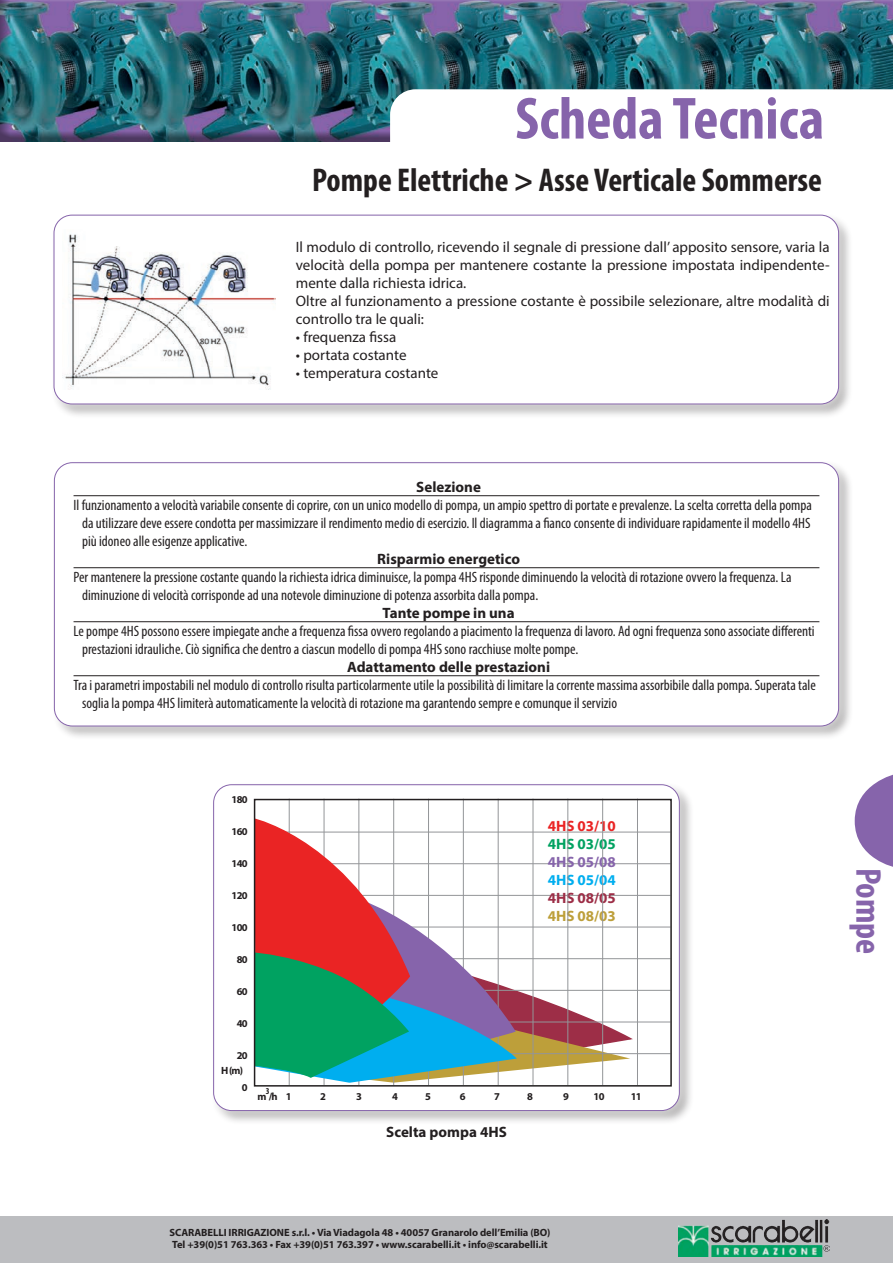
<style>
.page{position:relative;width:893px;height:1263px;background:#fff}
.page>*{position:absolute;margin:0;border:0;box-sizing:border-box;transform-origin:0 0}
.t1{font:700 condensed 60px "Myriad Pro";color:#8664ab}
.t2{font:700 condensed 36px "Myriad Pro";color:#8664ab}
.t3{font:700 condensed 33px "Myriad Pro";color:#231f20}
.t4{font:condensed 15px "Myriad Pro";color:#231f20}
.t5{font:15px/18px "Myriad Pro";color:#231f20}
._100didascalia{font:700 15px "Myriad Pro";color:#231f20}
.t6{font:700 15px/18px "Myriad Pro";color:#ea2424;text-align:justify}
.t7{font:700 10.5px/12.6px "Myriad Pro";letter-spacing:-.01em;color:#231f20}
.t8{font:700 condensed 9px "Myriad Pro";color:#231f20}
.s1{color:#00a261}
.s2{color:#8664ab}
.s3{color:#00aeef}
.s4{color:#9d2e47}
.s5{color:#bd9f3a}
</style>
<div class="page">
<div style="left:0;top:0;width:893px;height:142px;background:#231f20;opacity:.5"></div>
<svg style="left:390px;top:89px;width:503px;height:53px"></svg>
<svg style="left:854px;top:774px;width:39px;height:93px"></svg>
<div style="left:0;top:1216px;width:893px;height:47px;background:#bcbdc0"></div>
<img style="left:679px;top:1220px;width:150px;height:36px">
<div style="left:52px;top:460px;width:801px;height:281px;background:#f9f9f9"></div>
<div style="left:44px;top:452px;width:805px;height:284px;background:#fff;opacity:.75"></div>
<div style="left:54px;top:463px;width:785px;height:263px;background:#fff;border-radius:18px"></div>
<hr style="left:74px;top:495px;width:745px;height:1px;background:#231f20">
<hr style="left:74px;top:567px;width:745px;height:1px;background:#231f20">
<hr style="left:74px;top:621px;width:745px;height:1px;background:#231f20">
<hr style="left:74px;top:675px;width:745px;height:1px;background:#231f20">
<div style="left:52px;top:213px;width:802px;height:206px;background:#f8f8f8"></div>
<div style="left:44px;top:205px;width:804px;height:209px;background:#fff;opacity:.75"></div>
<div style="left:54px;top:215px;width:785px;height:189px;background:#fff;border-radius:18px"></div>
<img style="left:65px;top:234px;width:210px;height:156px">
<div style="left:54px;top:215px;width:785px;height:189px;border:1px solid #8664ab;border-radius:18px"></div>
<div style="left:211px;top:782px;width:483px;height:343px;background:#f8f7f8"></div>
<div style="left:203px;top:774px;width:486px;height:347px;background:#fff;opacity:.75"></div>
<div style="left:214px;top:785px;width:465px;height:325px;background:#fff;border-radius:18px"></div>
<svg style="left:253px;top:798px;width:419px;height:289px"></svg>
<h1 class="t1" style="left:515px;top:81px;width:310px">Scheda Tecnica</h1>
<h3 class="t3" style="left:312px;top:159px;width:511px">Pompe Elettriche &gt; Asse Verticale Sommerse</h3>
<p class="t5" style="left:296px;top:238px;width:535px">Il modulo di controllo, ricevendo il segnale di pressione dall’ apposito sensore, varia la velocità della pompa per mantenere costante la pressione impostata indipendente&shy;mente dalla richiesta idrica.<br>Oltre al funzionamento a pressione costante è possibile selezionare, altre modalità di controllo tra le quali:</p>
<p class="t5" style="left:296px;top:328px;width:102px">• frequenza fissa</p>
<p class="t5" style="left:296px;top:346px;width:112px">• portata costante</p>
<p class="t5" style="left:296px;top:364px;width:144px">• temperatura costante</p>
<p class="_100didascalia" style="left:416px;top:477px;width:66px">Selezione</p>
<p class="t4" style="left:74px;top:496px;width:740px">Il funzionamento a velocità variabile consente di coprire, con un unico modello di pompa, un ampio spettro di portate e prevalenze. La scelta corretta della pompa</p>
<p class="t4" style="left:82px;top:514px;width:730px">da utilizzare deve essere condotta per massimizzare il rendimento medio di esercizio. Il diagramma a fianco consente di individuare rapidamente il modello 4HS</p>
<p class="t4" style="left:82px;top:532px;width:167px">più idoneo alle esigenze applicative.</p>
<p class="_100didascalia" style="left:377px;top:549px;width:144px">Risparmio energetico</p>
<p class="t4" style="left:74px;top:568px;width:719px">Per mantenere la pressione costante quando la richiesta idrica diminuisce, la pompa 4HS risponde diminuendo la velocità di rotazione ovvero la frequenza. La</p>
<p class="t4" style="left:82px;top:586px;width:458px">diminuzione di velocità corrisponde ad una notevole diminuzione di potenza assorbita dalla pompa.</p>
<p class="_100didascalia" style="left:383px;top:603px;width:134px">Tante pompe in una</p>
<p class="t4" style="left:74px;top:622px;width:743px">Le pompe 4HS possono essere impiegate anche a frequenza fissa ovvero regolando a piacimento la frequenza di lavoro. Ad ogni frequenza sono associate differenti</p>
<p class="t4" style="left:82px;top:640px;width:498px">prestazioni idrauliche. Ciò significa che dentro a ciascun modello di pompa 4HS sono racchiuse molte pompe.</p>
<p class="_100didascalia" style="left:347px;top:657px;width:205px">Adattamento delle prestazioni</p>
<p class="t4" style="left:74px;top:676px;width:744px">Tra i parametri impostabili nel modulo di controllo risulta particolarmente utile la possibilità di limitare la corrente massima assorbibile dalla pompa. Superata tale</p>
<p class="t4" style="left:82px;top:694px;width:536px">soglia la pompa 4HS limiterà automaticamente la velocità di rotazione ma garantendo sempre e comunque il servizio</p>
<p class="t7" style="left:232px;top:792px;width:18px">180</p>
<p class="t7" style="left:232px;top:824px;width:18px">160</p>
<p class="t7" style="left:232px;top:856px;width:18px">140</p>
<p class="t7" style="left:232px;top:888px;width:18px">120</p>
<p class="t7" style="left:232px;top:920px;width:18px">100</p>
<p class="t7" style="left:237px;top:952px;width:12px">80</p>
<p class="t7" style="left:237px;top:984px;width:12px">60</p>
<p class="t7" style="left:237px;top:1016px;width:12px">40</p>
<p class="t7" style="left:237px;top:1048px;width:12px">20</p>
<p class="t7" style="left:242px;top:1080px;width:7px">0</p>
<p class="t7" style="left:221px;top:1063px;width:24px">H (m)</p>
<p class="t8" style="left:266px;top:1086px;width:5px">3</p>
<p class="t7" style="left:257px;top:1090px;width:36px">m/h 1</p>
<p class="t6" style="left:548px;top:816px;width:70px">4HS 03/10<br><span class="s1">4HS 03/05<br></span><span class="s2">4HS 05/08<br></span><span class="s3">4HS 05/04<br></span><span class="s4">4HS 08/05<br></span><span class="s5">4HS 08/03</span></p>
<p class="t7" style="left:320px;top:1090px;width:7px">2</p>
<p class="t7" style="left:356px;top:1090px;width:7px">3</p>
<p class="t7" style="left:392px;top:1090px;width:7px">4</p>
<p class="t7" style="left:425px;top:1090px;width:7px">5</p>
<p class="t7" style="left:460px;top:1090px;width:7px">6</p>
<p class="t7" style="left:494px;top:1090px;width:7px">7</p>
<p class="t7" style="left:527px;top:1090px;width:7px">8</p>
<p class="t7" style="left:563px;top:1090px;width:7px">9</p>
<p class="t7" style="left:594px;top:1090px;width:12px">10</p>
<p class="t7" style="left:631px;top:1090px;width:12px">11</p>
<p class="_100didascalia" style="left:386px;top:1122px;width:122px">Scelta pompa 4HS</p>
<h2 class="t2" style="left:891px;top:867px;width:88px;rotate:90deg">Pompe</h2>
<p class="t7" style="left:170px;top:1225px;width:382px">SCARABELLI IRRIGAZIONE s.r.l. • Via Viadagola 48 • 40057 Granarolo dell’Emilia (BO)<br>Tel +39(0)51 763.363 • Fax +39(0)51 763.397 • www.scarabelli.it • info@scarabelli.it</p>
</div>
